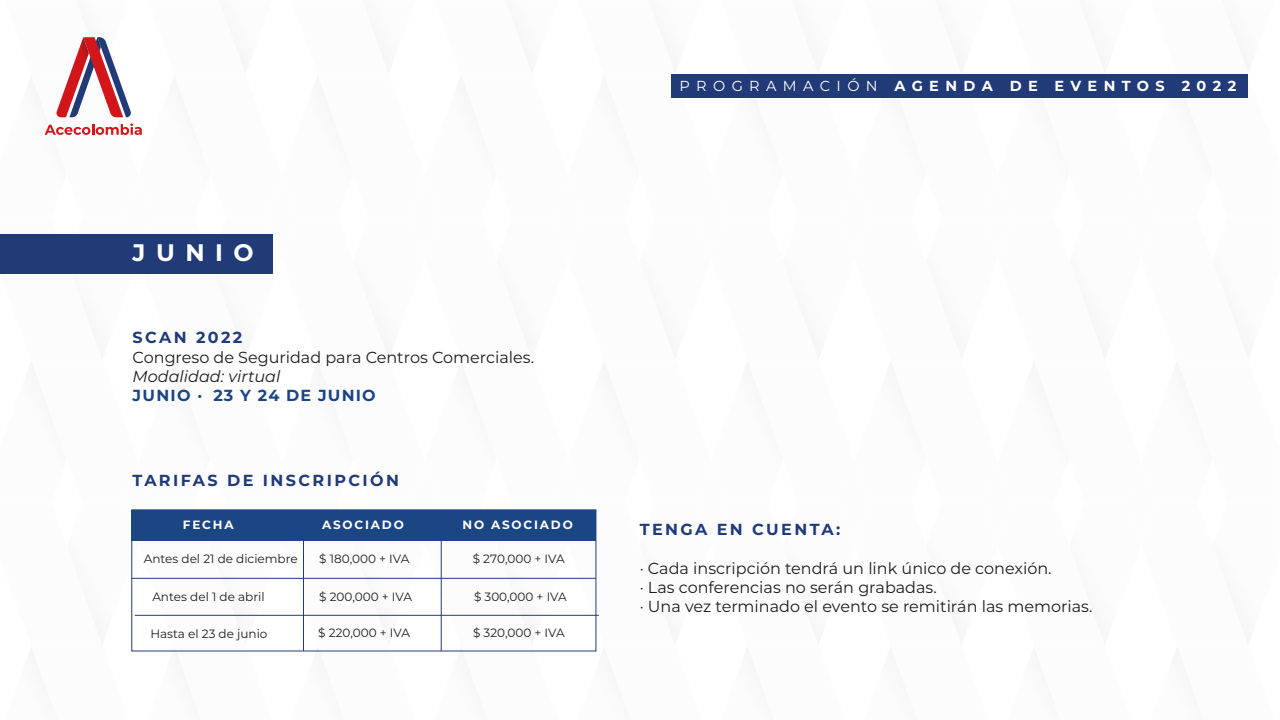
<style>
.page{position:relative;width:1280px;height:720px;background:#fff}
.page>*{position:absolute;margin:0;border:0;box-sizing:border-box;transform-origin:0 0}
.t1{font:700 23.9px "Montserrat";letter-spacing:.44em;color:#fff}
.t2{font:16px/19.2px "Montserrat";color:#1d1d1b}
.t3{font:700 16px "Montserrat";letter-spacing:.15em;color:#213b78}
.t4{font:700 16px "Montserrat";letter-spacing:.07em;color:#1b4583}
.t5{font:italic 16px "Montserrat";color:#1d1d1b}
.t6{font:700 14.5px "Montserrat";letter-spacing:.44em;color:#fff}
.t7{font:12px "Montserrat";color:#1d1d1b}
.t8{font:700 12px "Montserrat";letter-spacing:.15em;color:#fff}
.s1{font-weight:400}
</style>
<div class="page">
<svg style="left:0;top:37px;width:672px;height:615px"></svg>
<div style="left:672px;top:74px;width:576px;height:24px;background:#213b78"></div>
<div style="left:0;top:234px;width:272px;height:39px;background:#213b78"></div>
<hr style="left:303px;top:510px;width:1px;height:141px;background:#213b78">
<hr style="left:441px;top:510px;width:1px;height:141px;background:#213b78">
<div style="left:132px;top:510px;width:464px;height:30px;background:#1b4583"></div>
<hr style="left:132px;top:578px;width:464px;height:1px;background:#213b78">
<hr style="left:135px;top:615px;width:464px;height:1px;background:#213b78">
<h1 class="t1" style="left:133px;top:236px;width:123px">JUNIO</h1>
<p class="t3" style="left:133px;top:326px;width:111px">SCAN 2022</p>
<p class="t2" style="left:133px;top:347px;width:403px">Congreso de Seguridad para Centros Comerciales.</p>
<p class="t5" style="left:133px;top:365px;width:149px">Modalidad: virtual</p>
<p class="t4" style="left:133px;top:384px;width:244px">JUNIO · 23 Y 24 DE JUNIO</p>
<p class="t3" style="left:133px;top:469px;width:268px">TARIFAS DE INSCRIPCIÓN</p>
<p class="t6" style="left:680px;top:76px;width:558px"><span class="s1">PROGRAMACIÓN</span> AGENDA DE EVENTOS 2022</p>
<p class="t8" style="left:322px;top:516px;width:83px">ASOCIADO</p>
<p class="t8" style="left:463px;top:516px;width:112px">NO ASOCIADO</p>
<p class="t3" style="left:640px;top:518px;width:202px">TENGA EN CUENTA:</p>
<p class="t2" style="left:640px;top:558px;width:454px">· Cada inscripción tendrá un link único de conexión.<br>· Las conferencias no serán grabadas.<br>· Una vez terminado el evento se remitirán las memorias.</p>
<p class="t8" style="left:183px;top:516px;width:52px">FECHA</p>
<p class="t7" style="left:144px;top:551px;width:155px">Antes del 21 de diciembre</p>
<p class="t7" style="left:319px;top:551px;width:92px">$ 180,000 + IVA</p>
<p class="t7" style="left:473px;top:551px;width:93px">$ 270,000 + IVA</p>
<p class="t7" style="left:152px;top:588px;width:114px">Antes del 1 de abril</p>
<p class="t7" style="left:150px;top:625px;width:119px">Hasta el 23 de junio</p>
<p class="t7" style="left:319px;top:588px;width:94px">$ 200,000 + IVA</p>
<p class="t7" style="left:474px;top:588px;width:94px">$ 300,000 + IVA</p>
<p class="t7" style="left:318px;top:624px;width:93px">$ 220,000 + IVA</p>
<p class="t7" style="left:473px;top:624px;width:93px">$ 320,000 + IVA</p>
</div>
